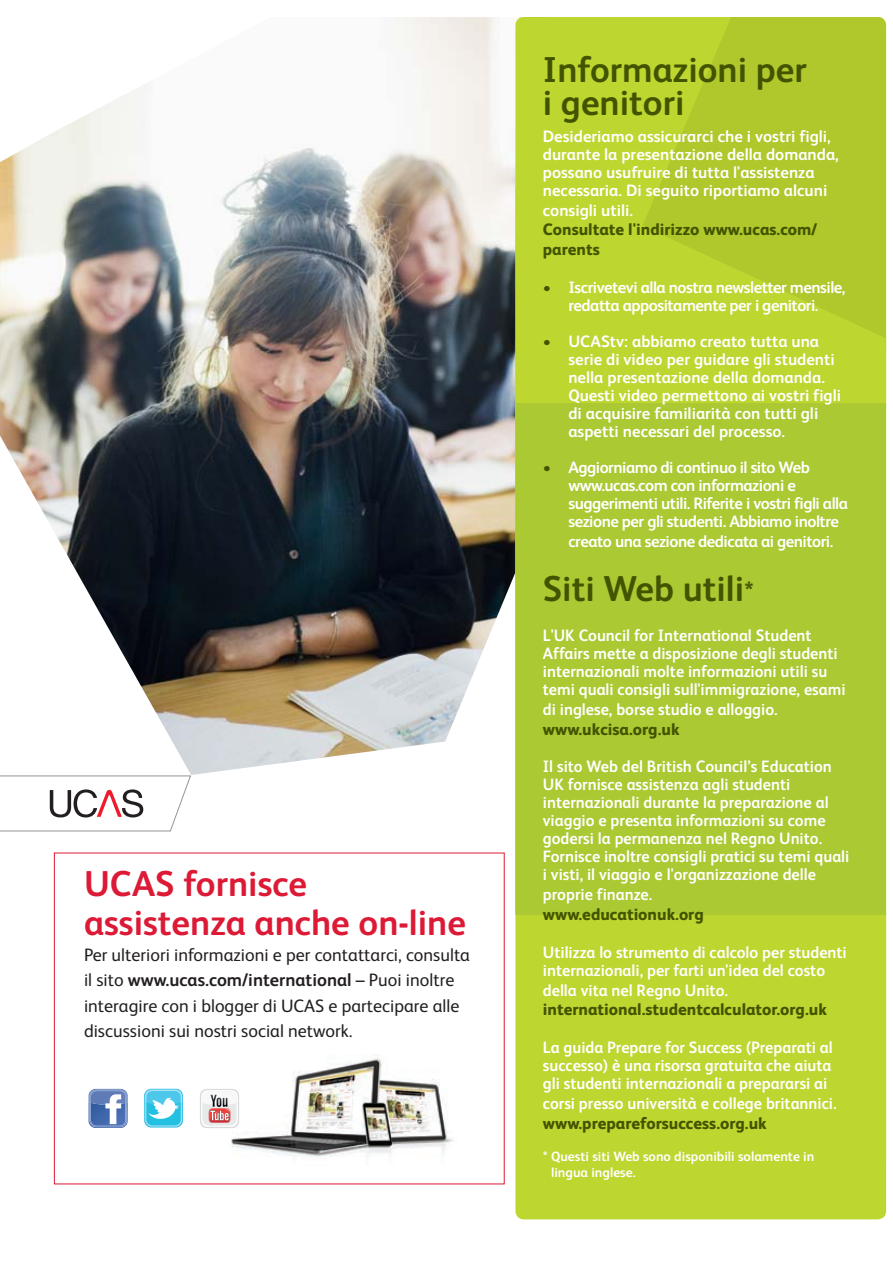
<style>
.page{position:relative;width:893px;height:1263px;background:#fff}
.page>*{position:absolute;margin:0;border:0;box-sizing:border-box;transform-origin:0 0}
.t1{font:700 36px/33px "FS Albert Pro";color:#435400}
.t2{font:700 36px/39px "FS Albert Pro";color:#dc1a36}
.t3{font:18px/25.5px "FS Albert Pro";color:#231f20}
.t4{font:700 16.5px/18px "FS Albert Pro";color:#fff}
.t5{font:700 16.5px/18px "FS Albert Pro";letter-spacing:-.03em;color:#fff;text-align:center}
.t6{font:800 16.5px/19.8px "FS Albert Pro";color:#435400}
.t7{font:700 13.5px/16.2px "FS Albert Pro";color:#fff}
.s1{font-weight:700}
.s2{color:#435400}
.s3{font-size:27px}
</style>
<div class="page">
<img style="left:0;top:17px;width:521px;height:758px">
<div style="left:515px;top:17px;width:371px;height:1202px;background:#bed630;border-radius:9px"></div>
<svg style="left:659px;top:17px;width:227px;height:170px;fill:#b0c82c"></svg>
<svg style="left:515px;top:187px;width:371px;height:216px"></svg>
<div style="left:515px;top:403px;width:371px;height:512px;background:#aac932"></div>
<svg style="left:0;top:775px;width:191px;height:56px"></svg>
<img style="left:231px;top:1055px;width:223px;height:102px">
<div style="left:54px;top:853px;width:451px;height:331px;border:1px solid #dc1a36"></div>
<svg style="left:144px;top:1089px;width:39px;height:38px"></svg>
<svg style="left:89px;top:1089px;width:39px;height:39px"></svg>
<div style="left:200px;top:1089px;width:39px;height:39px;background:#d9dad9;border-radius:7px"></div>
<svg style="left:201px;top:1090px;width:37px;height:37px"></svg>
<div style="left:202px;top:1091px;width:35px;height:34px;background:#e6eae9;border-radius:6px"></div>
<svg style="left:202px;top:1091px;width:35px;height:32px"></svg>
<h1 class="t2" style="left:84px;top:863px;width:383px">UCAS fornisce assistenza anche on-line</h1>
<p class="t3" style="left:84px;top:940px;width:388px">Per ulteriori informazioni e per contattarci, consulta il sito <span class="s1">www.ucas.com/international</span> – Puoi inoltre interagire con i blogger di UCAS e partecipare alle discussioni sui nostri social network.</p>
<h1 class="t1" style="left:543px;top:51px;width:266px">Informazioni per i genitori</h1>
<p class="t4" style="left:543px;top:126px;width:297px">Desideriamo assicurarci che i vostri figli, durante la presentazione della domanda, possano usufruire di tutta l'assistenza necessaria. Di seguito riportiamo alcuni</p>
<p class="t4" style="left:543px;top:200px;width:92px">consigli utili.</p>
<p class="t6" style="left:543px;top:219px;width:276px">Consultate l'indirizzo www.ucas.com/ parents</p>
<p class="t5" style="left:543px;top:277px;width:304px"><span class="s2">•</span> Iscrivetevi alla nostra newsletter mensile, redatta appositamente per i genitori.</p>
<p class="t4" style="left:568px;top:331px;width:274px;text-indent:-26px"><span class="s2">•</span> UCAStv: abbiamo creato tutta una serie di video per guidare gli studenti nella presentazione della domanda.<br>Questi video permettono ai vostri figli di acquisire familiarità con tutti gli aspetti necessari del processo.</p>
<p class="t5" style="left:568px;top:457px;width:281px;text-align:left;text-indent:-26px"><span class="s2">•</span> Aggiorniamo di continuo il sito Web www.ucas.com con informazioni e suggerimenti utili. Riferite i vostri figli alla sezione per gli studenti. Abbiamo inoltre</p>
<p class="t5" style="left:568px;top:531px;width:266px">creato una sezione dedicata ai genitori.</p>
<h1 class="t1" style="left:543px;top:571px;width:213px">Siti Web utili<span class="s3">*</span></h1>
<p class="t4" style="left:543px;top:625px;width:304px">L'UK Council for International Student Affairs mette a disposizione degli studenti internazionali molte informazioni utili su temi quali consigli sull'immigrazione, esami</p>
<p class="t4" style="left:543px;top:699px;width:236px">di inglese, borse studio e alloggio.</p>
<p class="t6" style="left:543px;top:718px;width:138px">www.ukcisa.org.uk</p>
<p class="t4" style="left:543px;top:757px;width:308px">Il sito Web del British Council’s Education UK fornisce assistenza agli studenti internazionali durante la preparazione al viaggio e presenta informazioni su come godersi la permanenza nel Regno Unito.<br>Fornisce inoltre consigli pratici su temi quali i visti, il viaggio e l'organizzazione delle</p>
<p class="t4" style="left:543px;top:885px;width:111px">proprie finanze.</p>
<p class="t6" style="left:543px;top:903px;width:162px">www.educationuk.org</p>
<p class="t4" style="left:543px;top:942px;width:305px">Utilizza lo strumento di calcolo per studenti internazionali, per farti un'idea del costo</p>
<p class="t4" style="left:543px;top:980px;width:187px">della vita nel Regno Unito.</p>
<p class="t6" style="left:543px;top:999px;width:285px">international.studentcalculator.org.uk</p>
<p class="t4" style="left:543px;top:1038px;width:291px;text-align:justify">La guida Prepare for Success (Preparati al successo) è una risorsa gratuita che aiuta gli studenti internazionali a prepararsi ai</p>
<p class="t4" style="left:543px;top:1093px;width:295px">corsi presso università e college britannici.</p>
<p class="t6" style="left:543px;top:1112px;width:225px">www.prepareforsuccess.org.uk</p>
<p class="t7" style="left:551px;top:1148px;width:265px;text-indent:-8px">* Questi siti Web sono disponibili solamente in lingua inglese.</p>
</div>
